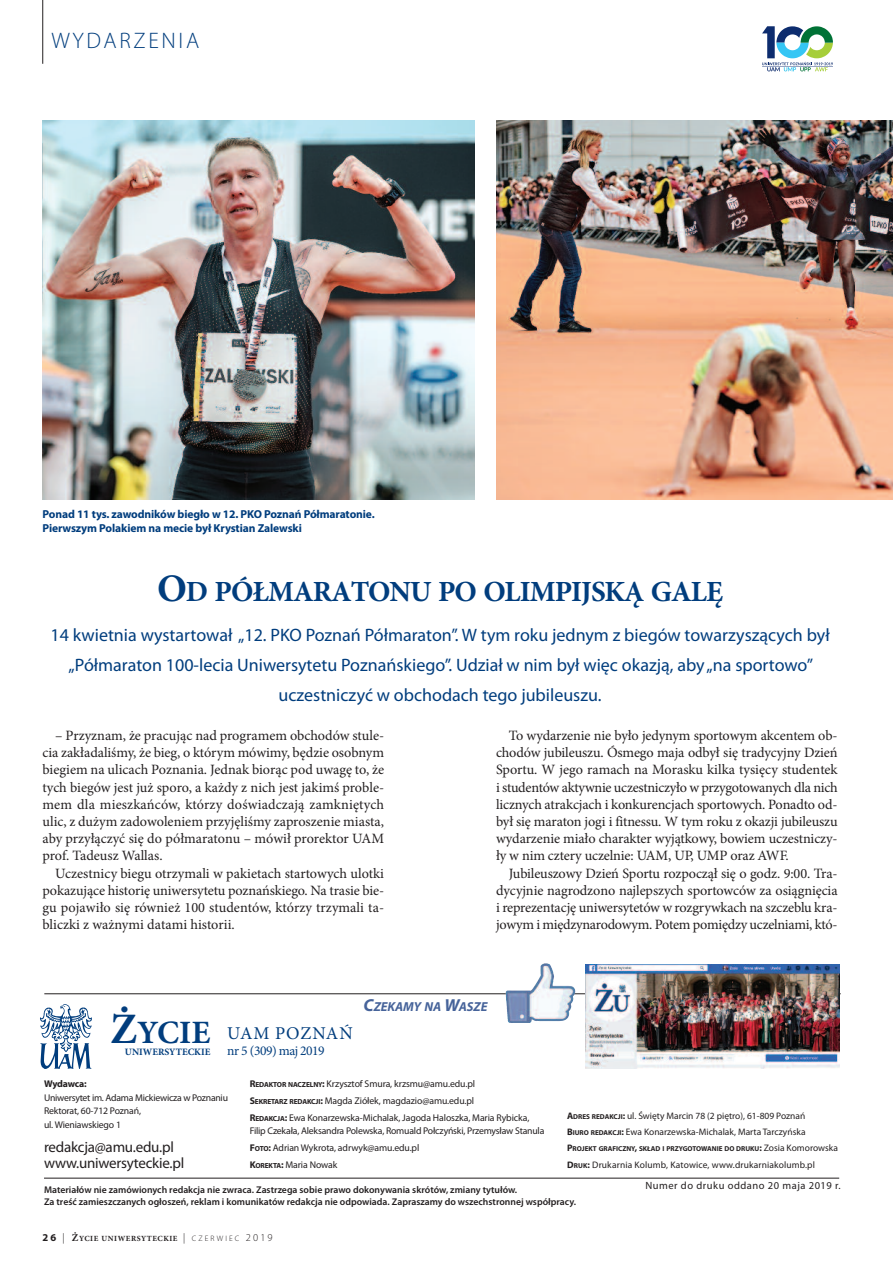
<style>
.page{position:relative;width:893px;height:1263px;background:#fff}
.page>*{position:absolute;margin:0;border:0;box-sizing:border-box;transform-origin:0 0}
.t1{font:700 32.7px "Minion Pro";color:#013d7d}
.t2{font:700 29.25px "Minion Pro";letter-spacing:-.035em;color:#013d7d}
.t3{font:300 22.5px "Myriad Pro";letter-spacing:.12em;color:#013d7d}
.t4{font:18px/30px "Myriad Pro";color:#013d7d;text-align:center}
.t5{font:18px "Minion Pro";letter-spacing:.05em;color:#013d7d}
.t6{font:15px/16.5px "Myriad Pro";letter-spacing:-.015em;color:#231f20}
.t7{font:14.25px/17.2px "Minion Pro";letter-spacing:-.01em;color:#231f20;text-align:justify}
.t8{font:13.5px "Minion Pro";letter-spacing:-.035em;color:#013d7d}
.t9{font:italic 700 13.05px "Myriad Pro";color:#46639a}
.t10{font:700 11.55px/13.8px "Myriad Pro";letter-spacing:-.01em;color:#013d7d}
.t11{font:10.5px "Myriad Pro";letter-spacing:.05em;color:#231f20}
.t12{font:9.75px/17.1px "Myriad Pro";letter-spacing:-.015em;color:#231f20}
.t13{font:600 9.75px/12px "Myriad Pro";color:#231f20}
.t14{font:700 9.75px "Minion Pro";color:#013d7d}
.t15{font:700 9.75px "Myriad Pro";color:#231f20}
.t16{font:9.45px/16.2px "Myriad Pro";color:#231f20}
.t17{font:700 7.8px "Minion Pro";letter-spacing:.065em;color:#231f20}
.t18{font:700 7.05px "Myriad Pro";color:#231f20}
.s1{font-size:39px}
.s2{font-size:43.5px}
.s3{font-size:17.4px}
.s4{font-weight:700}
.s5{font-weight:700;font-size:7.35px}
.s6{font-weight:700;font-size:7.05px}
.s7{font-size:9.45px}
.s8{font-weight:400;font-size:9.45px}
.s9{font-family:"Myriad Pro";font-size:10.5px}
.s10{font-family:"Myriad Pro";font-weight:300;font-size:10.5px}
.s11{font-size:10.5px}
.s12{font-family:"Myriad Pro";font-weight:300}
</style>
<div class="page">
<svg style="left:762px;top:26px;width:71px;height:45px"></svg>
<hr style="left:42px;top:0;width:1px;height:64px;background:#231f20">
<svg style="left:40px;top:1004px;width:52px;height:65px"></svg>
<hr style="left:44px;top:1178px;width:795px;height:1px;background:#231f20">
<hr style="left:44px;top:993px;width:797px;height:1px;background:#231f20">
<img style="left:585px;top:964px;width:254px;height:104px">
<img style="left:505px;top:963px;width:70px;height:60px">
<img style="left:496px;top:120px;width:397px;height:379px">
<img style="left:43px;top:120px;width:432px;height:379px">
<h3 class="t3" style="left:51px;top:32px;width:149px">WYDARZENIA</h3>
<p class="t10" style="left:43px;top:508px;width:334px">PONAD 11 TYS. ZAWODNIKÓW BIEGŁO W 12. PKO POZNAŃ PÓŁMARATONIE.<br>PIERWSZYM POLAKIEM NA MECIE BYŁ KRYSTIAN ZALEWSKI</p>
<h2 class="t2" style="left:157px;top:580px;width:567px"><span class="s1">O</span>D PÓŁMARATONU PO OLIMPIJSKĄ GALĘ</h2>
<p class="t4" style="left:51px;top:621px;width:781px">14 kwietnia wystartował „12. Pko Poznań Półmaraton”. w tym roku jednym z biegów towarzyszących był „Półmaraton 100-lecia Uniwersytetu Poznańskiego”. Udział w nim był więc okazją, aby„na sportowo” uczestniczyć w obchodach tego jubileuszu.</p>
<p class="t7" style="left:43px;top:728px;width:343px;text-indent:13px">– Przyznam, że pracując nad programem obchodów stule&shy;cia zakładaliśmy, że bieg, o którym mówimy, będzie osobnym biegiem na ulicach Poznania. Jednak biorąc pod uwagę to, że tych biegów jest już sporo, a każdy z nich jest jakimś proble&shy;mem dla mieszkańców, którzy doświadczają zamkniętych ulic, z dużym zadowoleniem przyjęliśmy zaproszenie miasta, aby przyłączyć się do półmaratonu – mówił prorektor UAM prof. Tadeusz Wallas.</p>
<p class="t7" style="left:42px;top:866px;width:343px;text-indent:13px">Uczestnicy biegu otrzymali w pakietach startowych ulotki pokazujące historię uniwersytetu poznańskiego. Na trasie bie&shy;gu pojawiło się również 100 studentów, którzy trzymali ta&shy;bliczki z ważnymi datami historii.</p>
<p class="t7" style="left:496px;top:728px;width:343px;text-indent:13px">To wydarzenie nie było jedynym sportowym akcentem ob&shy;chodów jubileuszu. Ósmego maja odbył się tradycyjny Dzień Sportu. W jego ramach na Morasku kilka tysięcy studentek i studentów aktywnie uczestniczyło w przygotowanych dla nich licznych atrakcjach i konkurencjach sportowych. Ponadto od&shy;był się maraton jogi i fitnessu. W tym roku z okazji jubileuszu wydarzenie miało charakter wyjątkowy, bowiem uczestniczy&shy;ły w nim cztery uczelnie: UAM, UP, UMP oraz AWF.</p>
<p class="t7" style="left:496px;top:866px;width:343px;text-indent:13px">Jubileuszowy Dzień Sportu rozpoczął się o godz. 9:00. Tra&shy;dycyjnie nagrodzono najlepszych sportowców za osiągnięcia i reprezentację uniwersytetów w rozgrywkach na szczeblu kra&shy;jowym i międzynarodowym. Potem pomiędzy uczelniami, któ-</p>
<h1 class="t1" style="left:110px;top:1020px;width:102px"><span class="s2">Ż</span>YCIE</h1>
<p class="t14" style="left:125px;top:1048px;width:87px">UNIWERSYTECKIE</p>
<p class="t5" style="left:227px;top:1026px;width:127px">UAM POZNAŃ</p>
<p class="t8" style="left:227px;top:1046px;width:99px">nr 5 (309) maj 2019</p>
<p class="t9" style="left:364px;top:1002px;width:126px"><span class="s3">C</span>ZEKAMY NA <span class="s3">W</span>ASZE</p>
<p class="t12" style="left:250px;top:1076px;width:281px"><span class="s4">R</span><span class="s5">EDAKTOR NACZELNY</span><span class="s4">:</span> krzysztof smura, krzsmu@amu.edu.pl<br><span class="s4">S</span><span class="s5">EKRETARZ REDAKCJI</span><span class="s4">:</span> magda ziółek, magdazio@amu.edu.pl<br><span class="s4">R</span><span class="s5">EDAKCJA</span><span class="s4">:</span> ewa konarzewska-michalak, Jagoda haloszka, maria rybicka,</p>
<p class="t12" style="left:250px;top:1123px;width:296px">filip czekała, aleksandra Polewska, romuald Połczyński, Przemysław stanula<br><span class="s4">F</span><span class="s5">OTO</span><span class="s4">:</span> adrian wykrota, adrwyk@amu.edu.pl<br><span class="s4">K</span><span class="s5">OREKTA</span><span class="s4">:</span> maria nowak</p>
<p class="t15" style="left:44px;top:1080px;width:44px">WYDAWCA:</p>
<p class="t12" style="left:44px;top:1091px;width:186px;line-height:13.5px">Uniwersytet im. adama mickiewicza w Poznaniu rektorat, 60-712 Poznań,<br>ul. wieniawskiego 1</p>
<p class="t6" style="left:44px;top:1139px;width:142px">redakcja@amu.edu.pl www.uniwersyteckie.pl</p>
<p class="t16" style="left:567px;top:1108px;width:240px"><span class="s4">A</span><span class="s6">DRES REDAKCJI</span><span class="s4">:</span> ul. święty marcin 78 (2 piętro), 61-809 Poznań<br><span class="s4">B</span><span class="s6">IURO REDAKCJI</span><span class="s4">:</span> ewa konarzewska-michalak, marta tarczyńska</p>
<p class="t18" style="left:567px;top:1146px;width:272px"><span class="s7">P</span>ROJEKT GRAFICZNY<span class="s7">,</span> SKŁAD I PRZYGOTOWANIE DO DRUKU<span class="s7">:</span> <span class="s8">zosia komorowska</span></p>
<p class="t16" style="left:567px;top:1157px;width:249px"><span class="s4">D</span><span class="s6">RUK</span><span class="s4">:</span> drukarnia kolumb, katowice, www.drukarniakolumb.pl</p>
<p class="t13" style="left:44px;top:1184px;width:534px">Materiałów nie zamówionych redakcja nie zwraca. Zastrzega sobie prawo dokonywania skrótów, zmiany tytułów.<br>Za treść zamieszczanych ogłoszeń, reklam i komunikatów redakcja nie odpowiada. Zapraszamy do wszechstronnej współpracy.</p>
<p class="t11" style="left:645px;top:1182px;width:197px">numer do druku oddano 20 maja 2019 r.</p>
<p class="t17" style="left:43px;top:1236px;width:232px"><span class="s9">26</span> <span class="s10">|</span> <span class="s11">Ż</span>YCIE UNIWERSYTECKIE <span class="s10">|</span> <span class="s12">C Z E R W I E C</span> <span class="s10">2019</span></p>
</div>
